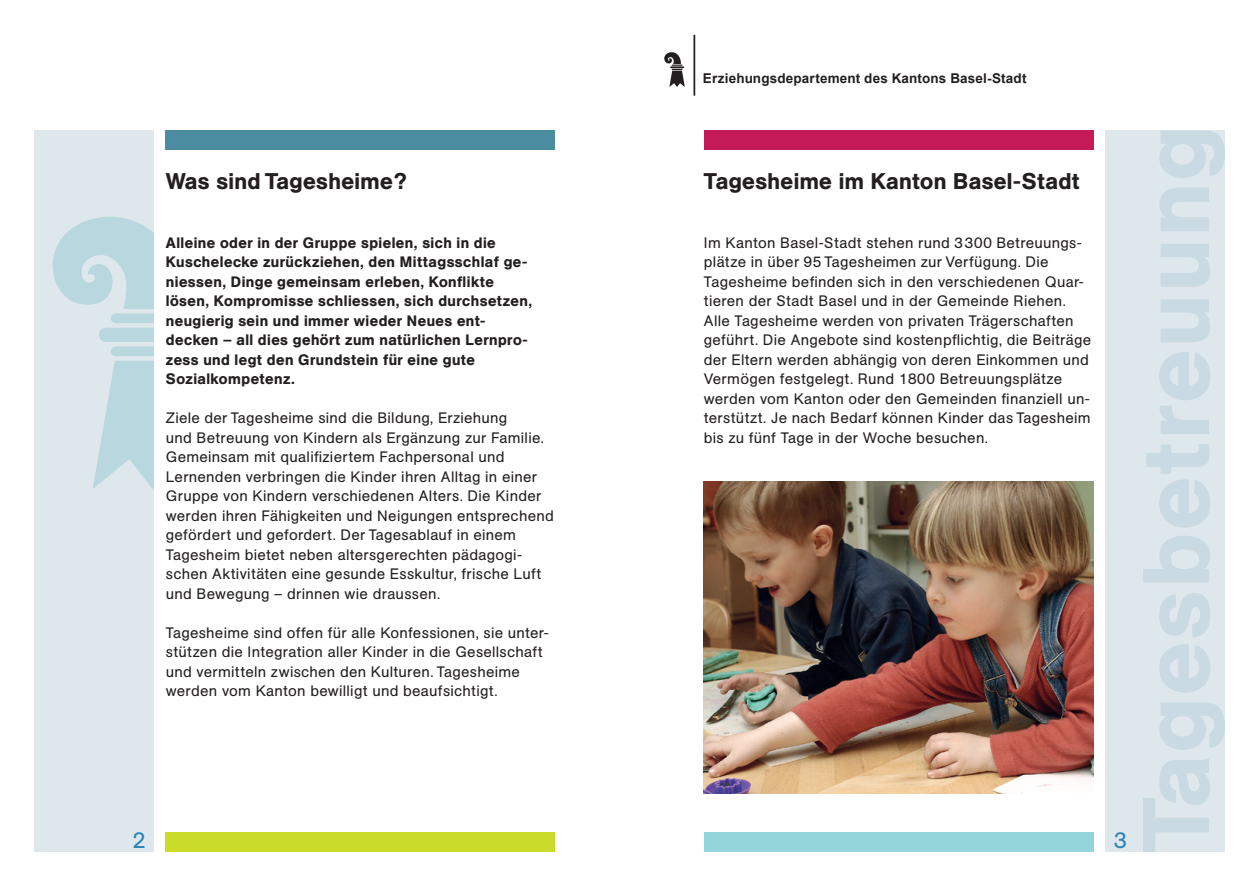
<style>
.page{position:relative;width:1259px;height:893px;background:#fff}
.page>*{position:absolute;margin:0;border:0;box-sizing:border-box;transform-origin:0 0}
.t1{font:500 22.5px "AG Book Pro";letter-spacing:.015em;color:#231f20}
.t2{font:22.5px "AG Book Pro";color:#2a83b7}
.t3{font:15px/19.5px "AG Book Pro";letter-spacing:.02em;color:#231f20}
.t4{font:500 15px/19.5px "AG Book Pro";letter-spacing:.03em;color:#231f20}
.t5{font:700 13.5px "Arial";letter-spacing:.01em;color:#231f20}
</style>
<div class="page">
<div style="left:1106px;top:131px;width:119px;height:721px;background:#dee7ec"></div>
<div style="left:34px;top:131px;width:119px;height:721px;background:#dee7ec"></div>
<svg style="left:664px;top:52px;width:21px;height:35px"></svg>
<hr style="left:693px;top:35px;width:2px;height:61px;background:#231f20">
<div style="left:704px;top:833px;width:389px;height:19px;background:#93d5da"></div>
<div style="left:166px;top:833px;width:389px;height:19px;background:#cadb2a"></div>
<div style="left:166px;top:131px;width:389px;height:19px;background:#4c8ca1"></div>
<div style="left:704px;top:131px;width:389px;height:19px;background:#c41a55"></div>
<img style="left:704px;top:482px;width:389px;height:312px">
<svg style="left:1143px;top:130px;width:82px;height:722px"></svg>
<svg style="left:53px;top:217px;width:100px;height:272px"></svg>
<p class="t5" style="left:703px;top:69px;width:325px">Erziehungsdepartement des Kantons Basel-Stadt</p>
<h1 class="t1" style="left:166px;top:167px;width:243px">Was sind Tagesheime?</h1>
<h1 class="t1" style="left:704px;top:167px;width:377px">Tagesheime im Kanton Basel-Stadt</h1>
<p class="t4" style="left:166px;top:232px;width:368px">Alleine oder in der Gruppe spielen, sich in die Kuschelecke zurückziehen, den Mittagsschlaf ge&shy;niessen, Dinge gemeinsam erleben, Konflikte lösen, Kompromisse schliessen, sich durchsetzen, neugierig sein und immer wieder Neues ent&shy;decken – all dies gehört zum natürlichen Lernpro&shy;zess und legt den Grundstein für eine gute Sozialkompetenz.</p>
<p class="t3" style="left:166px;top:408px;width:389px">Ziele der Tagesheime sind die Bildung, Erziehung<br>und Betreuung von Kindern als Ergänzung zur Familie.<br>Gemeinsam mit qualifiziertem Fachpersonal und Lernenden verbringen die Kinder ihren Alltag in einer Gruppe von Kindern verschiedenen Alters. Die Kinder werden ihren Fähigkeiten und Neigungen entsprechend gefördert und gefordert. Der Tagesablauf in einem Tagesheim bietet neben altersgerechten pädagogi&shy;schen Aktivitäten eine gesunde Esskultur, frische Luft und Bewegung – drinnen wie draussen.</p>
<p class="t3" style="left:166px;top:622px;width:384px">Tagesheime sind offen für alle Konfessionen, sie unter&shy;stützen die Integration aller Kinder in die Gesellschaft und vermitteln zwischen den Kulturen. Tagesheime werden vom Kanton bewilligt und beaufsichtigt.</p>
<p class="t3" style="left:704px;top:232px;width:389px">Im Kanton Basel-Stadt stehen rund 3300 Betreuungs&shy;plätze in über 95 Tagesheimen zur Verfügung. Die Tagesheime befinden sich in den verschiedenen Quar&shy;tieren der Stadt Basel und in der Gemeinde Riehen.<br>Alle Tagesheime werden von privaten Trägerschaften geführt. Die Angebote sind kostenpflichtig, die Beiträge der Eltern werden abhängig von deren Einkommen und Vermögen festgelegt. Rund 1800 Betreuungsplätze werden vom Kanton oder den Gemeinden finanziell un&shy;terstützt. Je nach Bedarf können Kinder das Tagesheim bis zu fünf Tage in der Woche besuchen.</p>
<h1 class="t2" style="left:133px;top:826px;width:14px">2</h1>
<h1 class="t2" style="left:1114px;top:826px;width:14px">3</h1>
</div>
